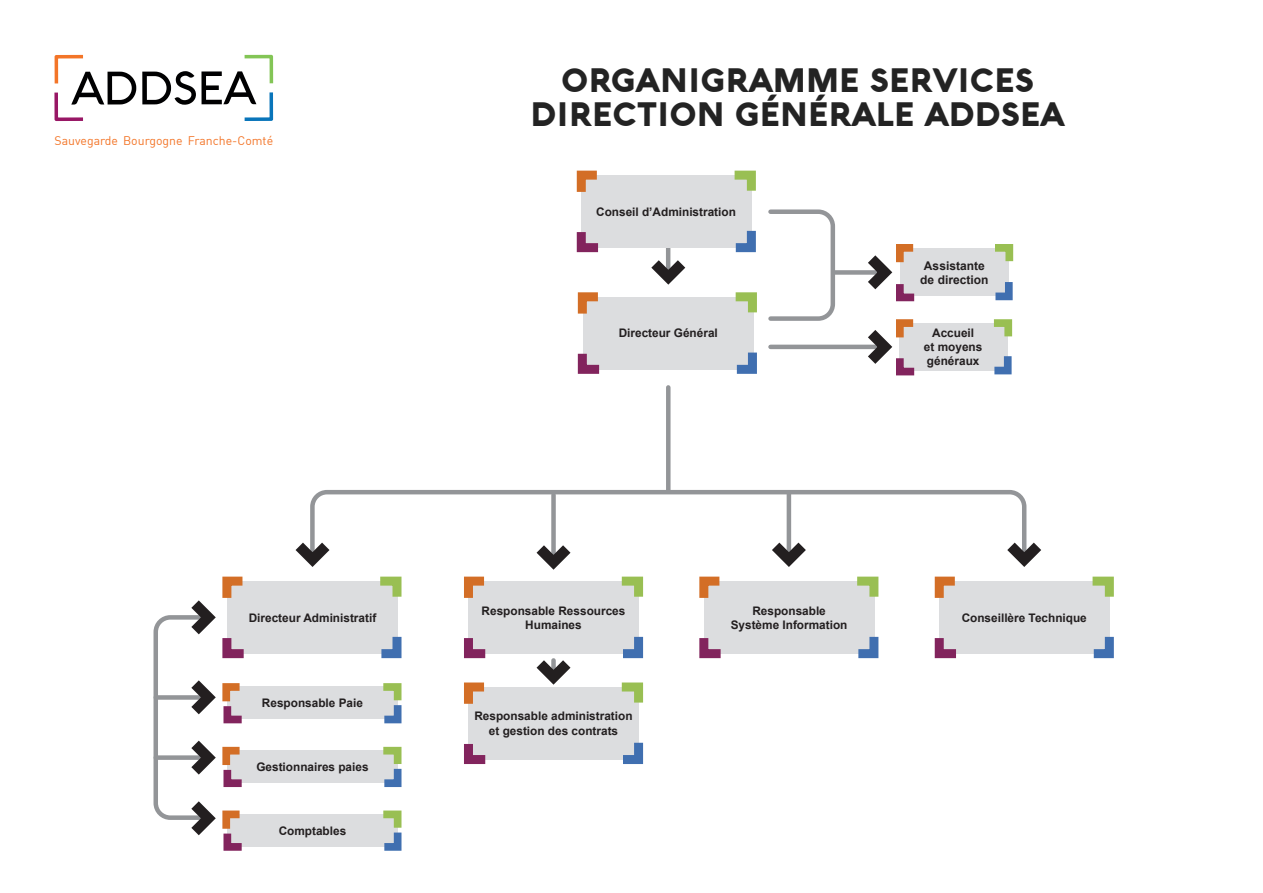
<style>
.page{position:relative;width:1263px;height:893px;background:#fff}
.page>*{position:absolute;margin:0;border:0;box-sizing:border-box;transform-origin:0 0}
.t1{font:900 33px/34.5px "Aquawax";color:#232323;text-align:center}
.t2{font:12.3px "DIN";color:#f37528}
.t3{font:700 12px/14.4px "Arial";color:#231f20;text-align:center}
.t4{font:700 11.85px/14.1px "Arial";color:#231f20;text-align:center}
</style>
<div class="page">
<svg style="left:142px;top:55px;width:131px;height:66px"></svg>
<svg style="left:54px;top:55px;width:82px;height:66px"></svg>
<hr style="left:666px;top:225px;width:4px;height:50px;background:#939598">
<div style="left:581px;top:175px;width:170px;height:73px;background:#dcdddf"></div>
<div style="left:583px;top:297px;width:170px;height:72px;background:#dcdddf"></div>
<div style="left:899px;top:323px;width:108px;height:48px;background:#dcdddf"></div>
<div style="left:900px;top:248px;width:109px;height:48px;background:#dcdddf"></div>
<div style="left:227px;top:581px;width:171px;height:73px;background:#dcdddf"></div>
<hr style="left:666px;top:387px;width:4px;height:103px;background:#939598">
<svg style="left:310px;top:488px;width:717px;height:46px"></svg>
<div style="left:835px;top:270px;width:43px;height:5px;background:#939598"></div>
<hr style="left:770px;top:345px;width:108px;height:4px;background:#939598">
<svg style="left:651px;top:249px;width:35px;height:36px"></svg>
<svg style="left:734px;top:170px;width:22px;height:30px"></svg>
<svg style="left:576px;top:170px;width:21px;height:22px"></svg>
<svg style="left:576px;top:232px;width:23px;height:21px"></svg>
<svg style="left:735px;top:207px;width:102px;height:116px"></svg>
<svg style="left:577px;top:292px;width:21px;height:22px"></svg>
<svg style="left:577px;top:353px;width:31px;height:21px"></svg>
<svg style="left:728px;top:344px;width:29px;height:30px"></svg>
<svg style="left:995px;top:244px;width:19px;height:57px"></svg>
<svg style="left:993px;top:319px;width:20px;height:56px"></svg>
<svg style="left:380px;top:576px;width:22px;height:21px"></svg>
<svg style="left:381px;top:636px;width:21px;height:23px"></svg>
<div style="left:704px;top:581px;width:170px;height:73px;background:#dcdddf"></div>
<svg style="left:857px;top:576px;width:22px;height:30px"></svg>
<svg style="left:699px;top:576px;width:21px;height:22px"></svg>
<svg style="left:699px;top:638px;width:22px;height:21px"></svg>
<svg style="left:858px;top:628px;width:21px;height:31px"></svg>
<div style="left:468px;top:581px;width:171px;height:73px;background:#dcdddf"></div>
<svg style="left:621px;top:576px;width:23px;height:21px"></svg>
<svg style="left:464px;top:576px;width:21px;height:22px"></svg>
<svg style="left:464px;top:638px;width:22px;height:21px"></svg>
<svg style="left:623px;top:636px;width:21px;height:23px"></svg>
<div style="left:468px;top:687px;width:171px;height:72px;background:#dcdddf"></div>
<svg style="left:621px;top:682px;width:23px;height:21px"></svg>
<svg style="left:464px;top:682px;width:21px;height:22px"></svg>
<svg style="left:464px;top:744px;width:30px;height:20px"></svg>
<svg style="left:614px;top:742px;width:30px;height:22px"></svg>
<div style="left:939px;top:581px;width:170px;height:73px;background:#dcdddf"></div>
<svg style="left:1092px;top:576px;width:22px;height:30px"></svg>
<svg style="left:934px;top:576px;width:21px;height:22px"></svg>
<svg style="left:934px;top:638px;width:22px;height:21px"></svg>
<svg style="left:1093px;top:628px;width:21px;height:31px"></svg>
<div style="left:227px;top:686px;width:171px;height:33px;background:#dcdddf"></div>
<svg style="left:383px;top:683px;width:19px;height:41px"></svg>
<div style="left:227px;top:751px;width:171px;height:32px;background:#dcdddf"></div>
<svg style="left:376px;top:746px;width:26px;height:41px"></svg>
<div style="left:227px;top:814px;width:171px;height:33px;background:#dcdddf"></div>
<svg style="left:383px;top:810px;width:19px;height:41px"></svg>
<svg style="left:857px;top:244px;width:58px;height:58px"></svg>
<svg style="left:857px;top:319px;width:58px;height:57px"></svg>
<svg style="left:295px;top:531px;width:46px;height:36px"></svg>
<svg style="left:536px;top:658px;width:35px;height:27px"></svg>
<svg style="left:761px;top:531px;width:56px;height:36px"></svg>
<svg style="left:536px;top:534px;width:35px;height:36px"></svg>
<svg style="left:996px;top:531px;width:45px;height:36px"></svg>
<svg style="left:153px;top:576px;width:100px;height:275px"></svg>
<p class="t2" style="left:55px;top:133px;width:220px">Sauvegarde Bourgogne Franche-Comté</p>
<p class="t1" style="left:530px;top:62px;width:536px">ORGANIGRAMME SERVICES<br>DIRECTION GÉNÉRALE ADDSEA</p>
<p class="t4" style="left:596px;top:205px;width:141px">Conseil d’Administration</p>
<p class="t3" style="left:920px;top:258px;width:70px">Assistante de direction</p>
<p class="t4" style="left:619px;top:326px;width:101px">Directeur Général</p>
<p class="t4" style="left:924px;top:326px;width:60px">Accueil<br>et moyens généraux</p>
<p class="t4" style="left:249px;top:611px;width:129px">Directeur Administratif</p>
<p class="t4" style="left:731px;top:604px;width:118px">Responsable<br>Système Information</p>
<p class="t4" style="left:482px;top:604px;width:145px">Responsable Ressources<br>Humaines</p>
<p class="t4" style="left:262px;top:696px;width:103px">Responsable Paie</p>
<p class="t4" style="left:256px;top:760px;width:114px">Gestionnaires paies</p>
<p class="t4" style="left:279px;top:824px;width:69px">Comptables</p>
<p class="t4" style="left:474px;top:710px;width:160px">Responsable administration et gestion des contrats</p>
<p class="t4" style="left:962px;top:611px;width:127px">Conseillère Technique</p>
</div>
